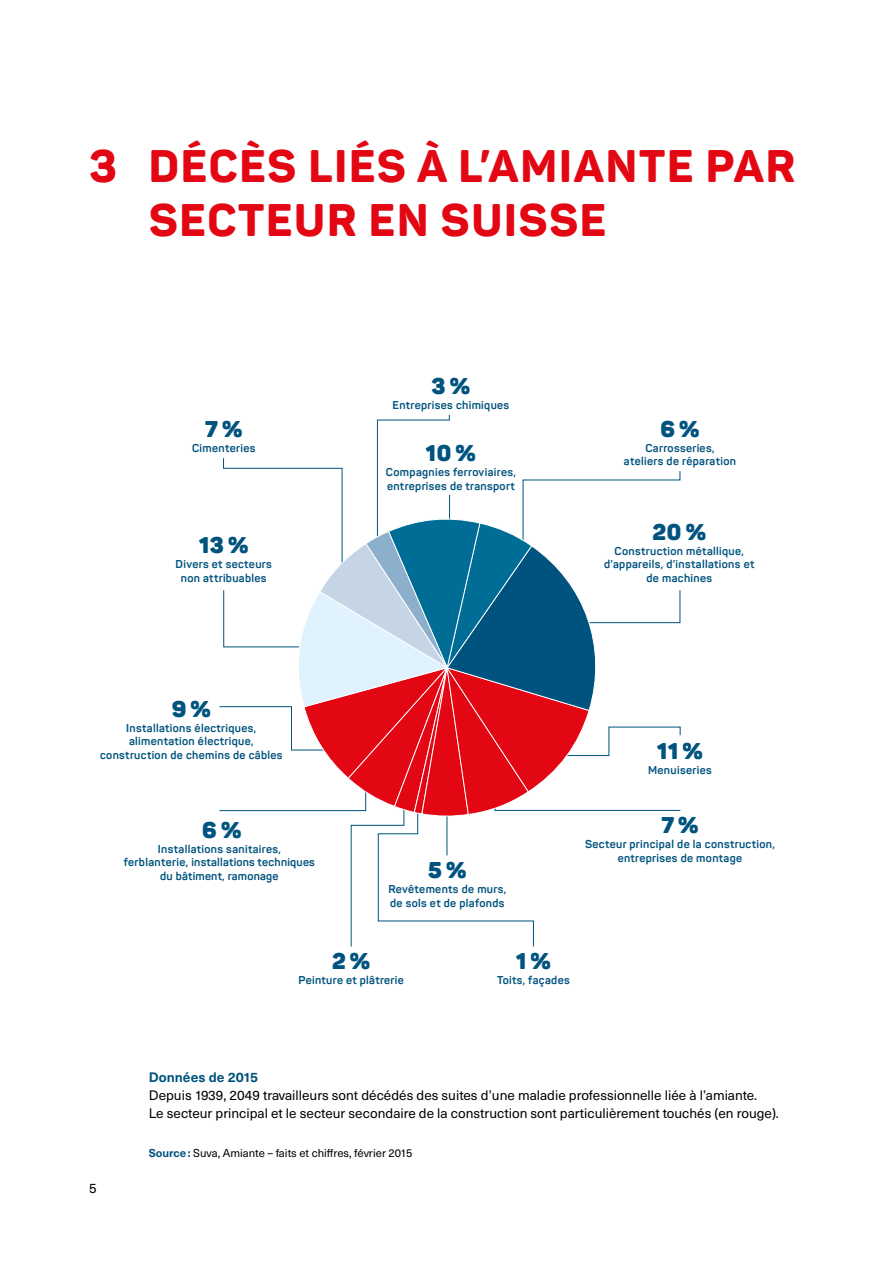
<style>
.page{position:relative;width:893px;height:1263px;background:#fff}
.page>*{position:absolute;margin:0;border:0;box-sizing:border-box;transform-origin:0 0}
.Seitentitel{font:800 45px/54px "Panton";letter-spacing:.04em;color:#e30613}
.t1{font:900 22.5px "Panton";letter-spacing:.03em;color:#00537e}
.t2{font:13.5px/18px "Neue Haas Unica Pro";color:#000}
.t3{font:700 11.25px/13.5px "Panton";letter-spacing:.03em;color:#00537e;text-align:center}
.t4{font:11.25px "Neue Haas Unica Pro";color:#000}
.s1{font-weight:700;color:#00537e}
</style>
<div class="page">
<svg style="left:219px;top:415px;width:462px;height:532px"></svg>
<hr style="left:447px;top:816px;width:1px;height:39px;background:#00537e">
<p class="Seitentitel" style="left:149px;top:139px;width:648px;text-indent:-60px">3 DÉCÈS LIÉS À L’AMIANTE PAR<br>SECTEUR EN SUISSE</p>
<p class="t1" style="left:205px;top:414px;width:39px">7%</p>
<p class="t3" style="left:192px;top:441px;width:65px">Cimenteries</p>
<p class="t1" style="left:199px;top:531px;width:51px">13%</p>
<p class="t3" style="left:176px;top:557px;width:98px">Divers et secteurs non attribuables</p>
<p class="t1" style="left:432px;top:372px;width:40px">3%</p>
<p class="t3" style="left:392px;top:399px;width:118px">Entreprises chimiques</p>
<p class="t1" style="left:426px;top:439px;width:51px">10%</p>
<p class="t3" style="left:386px;top:465px;width:131px;text-align:left">Compagnies ferroviaires, entreprises de transport</p>
<p class="t1" style="left:660px;top:414px;width:41px">6%</p>
<p class="t3" style="left:624px;top:441px;width:114px">Carrosseries,<br>ateliers de réparation</p>
<p class="t1" style="left:652px;top:517px;width:55px">20%</p>
<p class="t3" style="left:604px;top:544px;width:152px">Construction métallique, d’appareils, d’installations et de machines</p>
<p class="t1" style="left:172px;top:694px;width:41px">9%</p>
<p class="t3" style="left:100px;top:721px;width:184px">Installations électriques, alimentation électrique, construction de chemins de câbles</p>
<p class="t1" style="left:202px;top:815px;width:41px">6%</p>
<p class="t3" style="left:124px;top:842px;width:193px">Installations sanitaires,<br>ferblanterie, installations techniques du bâtiment, ramonage</p>
<p class="t1" style="left:428px;top:856px;width:40px">5%</p>
<p class="t3" style="left:388px;top:882px;width:119px;text-align:left">Revêtements de murs, de sols et de plafonds</p>
<p class="t1" style="left:657px;top:737px;width:47px">11%</p>
<p class="t3" style="left:648px;top:763px;width:65px">Menuiseries</p>
<p class="t1" style="left:661px;top:811px;width:39px">7%</p>
<p class="t3" style="left:585px;top:837px;width:191px">Secteur principal de la construction, entreprises de montage</p>
<p class="t1" style="left:332px;top:946px;width:40px">2%</p>
<p class="t3" style="left:298px;top:973px;width:107px">Peinture et plâtrerie</p>
<p class="t1" style="left:516px;top:946px;width:36px">1%</p>
<p class="t3" style="left:497px;top:973px;width:74px">Toits, façades</p>
<p class="t2" style="left:89px;top:1179px;width:9px">5</p>
<p class="t2" style="left:149px;top:1068px;width:632px"><span class="s1">Données de 2015<br></span>Depuis 1939, 2049 travailleurs sont décédés des suites d’une maladie professionnelle liée à l’amiante.<br>Le secteur principal et le secteur secondaire de la construction sont particulièrement touchés (en rouge).</p>
<p class="t4" style="left:149px;top:1146px;width:265px"><span class="s1">Source:</span> Suva, Amiante – faits et chiffres, février 2015</p>
</div>
